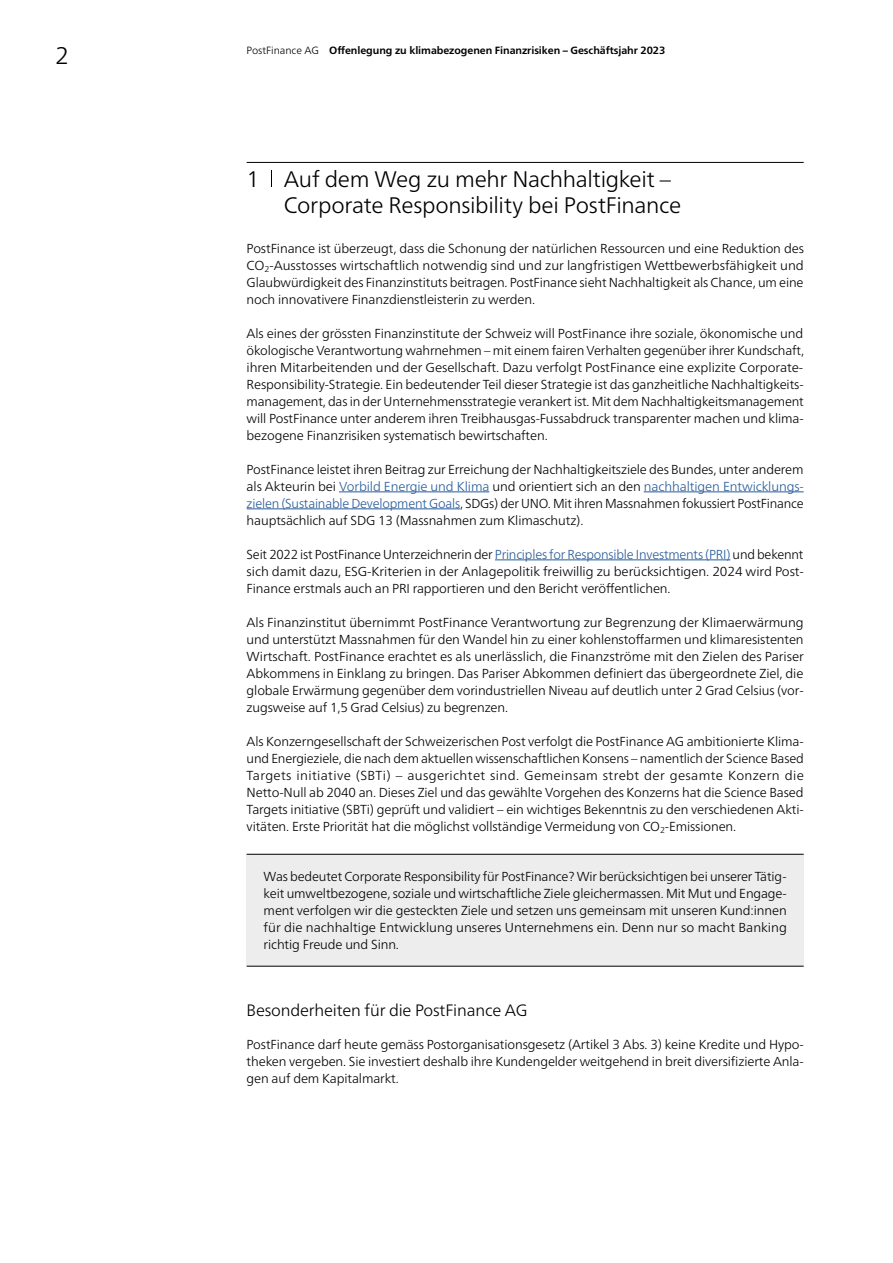
<style>
.page{position:relative;width:893px;height:1263px;background:#fff}
.page>*{position:absolute;margin:0;border:0;box-sizing:border-box;transform-origin:0 0}
.t1{font:300 24px "Frutiger Neue LT Pro";color:#000}
.t2{font:300 22.5px/26.2px "Frutiger Neue LT Pro";letter-spacing:-.015em;color:#000}
.t3{font:300 16.5px "Frutiger Neue LT Pro";letter-spacing:-.01em;color:#000}
.t4{font:300 13.05px/17px "Frutiger Neue LT Pro";letter-spacing:-.01em;color:#000;text-align:justify}
.t5{font:700 10.5px "Frutiger Neue LT Pro";letter-spacing:-.005em;color:#000}
.s1{font-weight:300}
.s2{color:#275b9b}
</style>
<div class="page">
<hr style="left:247px;top:162px;width:557px;height:1px;background:#000">
<hr style="left:339px;top:491px;width:150px;height:1px;background:#275b9b">
<hr style="left:644px;top:491px;width:160px;height:1px;background:#275b9b">
<hr style="left:247px;top:508px;width:213px;height:1px;background:#275b9b">
<hr style="left:495px;top:559px;width:235px;height:1px;background:#275b9b">
<svg style="left:271px;top:171px;width:1px;height:16px"></svg>
<div style="left:247px;top:854px;width:557px;height:112px;background:#ededed"></div>
<hr style="left:247px;top:854px;width:557px;height:1px;background:#000">
<hr style="left:247px;top:966px;width:557px;height:1px;background:#000">
<h1 class="t1" style="left:55px;top:41px;width:15px">2</h1>
<p class="t5" style="left:247px;top:44px;width:420px"><span class="s1">PostFinance AG</span> Offenlegung zu klimabezogenen Finanzrisiken – Geschäftsjahr 2023</p>
<h2 class="t2" style="left:284px;top:166px;width:399px;text-indent:-37px">1 Auf dem Weg zu mehr Nachhaltigkeit –<br>Corporate Responsibility bei PostFinance</h2>
<p class="t4" style="left:247px;top:240px;width:559px">PostFinance ist überzeugt, dass die Schonung der natürlichen Ressourcen und eine Reduktion des CO<sub>2</sub>-Ausstosses wirtschaftlich notwendig sind und zur langfristigen Wettbewerbsfähigkeit und Glaubwürdigkeit des Finanzinstituts beitragen. PostFinance sieht Nachhaltigkeit als Chance, um eine noch innovativere Finanzdienstleisterin zu werden.</p>
<p class="t4" style="left:247px;top:325px;width:559px">Als eines der grössten Finanzinstitute der Schweiz will PostFinance ihre soziale, ökonomische und ökologische Verantwortung wahrnehmen – mit einem fairen Verhalten gegenüber ihrer Kundschaft, ihren Mitarbeitenden und der Gesellschaft. Dazu verfolgt PostFinance eine explizite Corporate-Responsibility-Strategie. Ein bedeutender Teil dieser Strategie ist das ganzheitliche Nachhaltigkeits&shy;management, das in der Unternehmensstrategie verankert ist. Mit dem Nachhaltigkeitsmanagement will PostFinance unter anderem ihren Treibhausgas-Fussabdruck transparenter machen und klima&shy;bezogene Finanzrisiken systematisch bewirtschaften.</p>
<p class="t4" style="left:247px;top:461px;width:559px">PostFinance leistet ihren Beitrag zur Erreichung der Nachhaltigkeitsziele des Bundes, unter anderem als Akteurin bei <span class="s2">Vorbild Energie und Klima</span> und orientiert sich an den <span class="s2">nachhaltigen Entwicklungs&shy;zielen (Sustainable Development Goals</span>, SDGs) der UNO. Mit ihren Massnahmen fokussiert PostFinance hauptsächlich auf SDG 13 (Massnahmen zum Klimaschutz).</p>
<p class="t4" style="left:247px;top:546px;width:558px">Seit 2022 ist PostFinance Unterzeichnerin der <span class="s2">Principles for Responsible Investments (PRI)</span> und bekennt sich damit dazu, ESG-Kriterien in der Anlagepolitik freiwillig zu berücksichtigen. 2024 wird Post-Finance erstmals auch an PRI rapportieren und den Bericht veröffentlichen.</p>
<p class="t4" style="left:247px;top:614px;width:559px">Als Finanzinstitut übernimmt PostFinance Verantwortung zur Begrenzung der Klimaerwärmung und unterstützt Massnahmen für den Wandel hin zu einer kohlenstoffarmen und klimaresistenten Wirtschaft. PostFinance erachtet es als unerlässlich, die Finanzströme mit den Zielen des Pariser Abkommens in Einklang zu bringen. Das Pariser Abkommen definiert das übergeordnete Ziel, die globale Erwärmung gegenüber dem vorindustriellen Niveau auf deutlich unter 2 Grad Celsius (vor&shy;zugsweise auf 1,5 Grad Celsius) zu begrenzen.</p>
<p class="t4" style="left:247px;top:733px;width:559px">Als Konzerngesellschaft der Schweizerischen Post verfolgt die PostFinance AG ambitionierte Klima&shy;und Energieziele, die nach dem aktuellen wissenschaftlichen Konsens – namentlich der Science Based Targets initiative (SBTi) – ausgerichtet sind. Gemeinsam strebt der gesamte Konzern die Netto-Null ab 2040 an. Dieses Ziel und das gewählte Vorgehen des Konzerns hat die Science Based Targets initiative (SBTi) geprüft und validiert – ein wichtiges Bekenntnis zu den verschiedenen Akti&shy;vitäten. Erste Priorität hat die möglichst vollständige Vermeidung von CO<sub>2</sub>-Emissionen.</p>
<p class="t4" style="left:264px;top:868px;width:525px">Was bedeutet Corporate Responsibility für PostFinance? Wir berücksichtigen bei unserer Tätig&shy;keit umweltbezogene, soziale und wirtschaftliche Ziele gleichermassen. Mit Mut und Engage&shy;ment verfolgen wir die gesteckten Ziele und setzen uns gemeinsam mit unseren Kund:innen für die nachhaltige Entwicklung unseres Unternehmens ein. Denn nur so macht Banking richtig Freude und Sinn.</p>
<p class="t3" style="left:247px;top:1000px;width:282px">Besonderheiten für die PostFinance AG</p>
<p class="t4" style="left:247px;top:1036px;width:559px">PostFinance darf heute gemäss Postorganisationsgesetz (Artikel 3 Abs. 3) keine Kredite und Hypo&shy;theken vergeben. Sie investiert deshalb ihre Kundengelder weitgehend in breit diversifizierte Anla&shy;gen auf dem Kapitalmarkt.</p>
</div>
